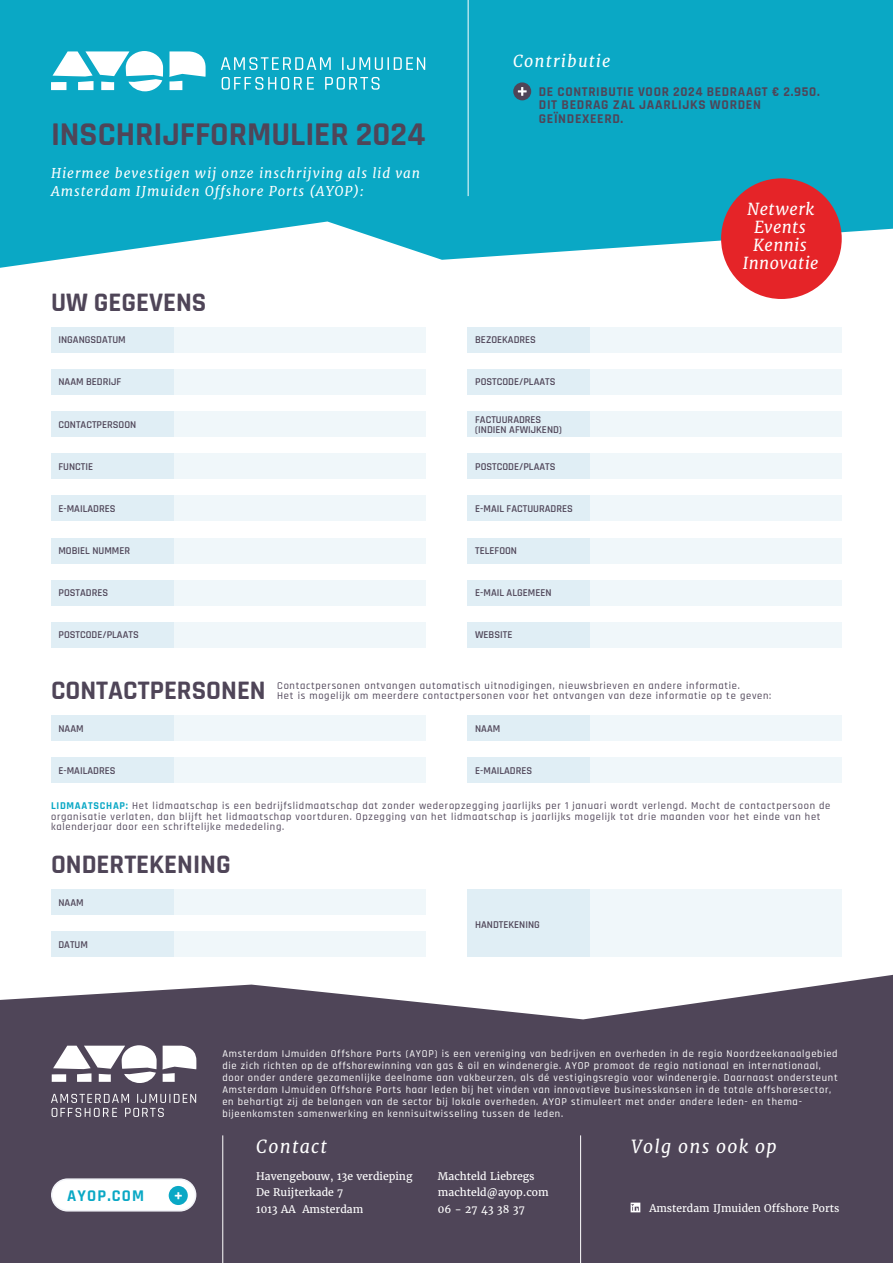
<style>
.page{position:relative;width:893px;height:1263px;background:#fff}
.page>*{position:absolute;margin:0;border:0;box-sizing:border-box;transform-origin:0 0}
.t1{font:700 33.6px "Rajdhani";color:#4f4558}
.t2{font:700 27px "Rajdhani";color:#4f4558}
.t3{font:italic 18px "Merriweather";letter-spacing:.07em;color:#fff}
.t4{font:italic 16.5px/18px "Merriweather";letter-spacing:.025em;color:#fff;text-align:center}
.t5{font:italic 16.5px "Merriweather";letter-spacing:.07em;color:#fff}
.t6{font:700 16.5px "Rajdhani";letter-spacing:.07em;color:#0aa8c5}
.t7{font:700 16.5px "Rajdhani";color:#fff}
.t8{font:italic 13.5px/18px "Merriweather";letter-spacing:.07em;color:#fff}
.t9{font:700 13.5px/13.5px "Rajdhani";letter-spacing:.05em;color:#4f4558}
.t10{font:500 10.5px/12px "Rajdhani";letter-spacing:.07em;color:#fff}
.t11{font:500 10.5px/10.5px "Rajdhani";letter-spacing:.07em;color:#4f4558}
.t12{font:600 10.5px/10.5px "Rajdhani";color:#4f4558}
.t13{font:10.5px/16.5px "Merriweather";color:#fff}
.s1{font-weight:700;color:#0aa8c5}
</style>
<div class="page">
<div style="left:51px;top:327px;width:374px;height:25px;background:#f0f7fa"></div>
<div style="left:468px;top:327px;width:374px;height:25px;background:#f0f7fa"></div>
<div style="left:51px;top:715px;width:374px;height:25px;background:#f0f7fa"></div>
<div style="left:51px;top:889px;width:374px;height:25px;background:#f0f7fa"></div>
<div style="left:468px;top:889px;width:374px;height:68px;background:#f0f7fa"></div>
<div style="left:468px;top:715px;width:374px;height:25px;background:#f0f7fa"></div>
<div style="left:51px;top:496px;width:374px;height:25px;background:#f0f7fa"></div>
<div style="left:468px;top:496px;width:374px;height:25px;background:#f0f7fa"></div>
<div style="left:51px;top:411px;width:374px;height:26px;background:#f0f7fa"></div>
<div style="left:468px;top:411px;width:374px;height:26px;background:#f0f7fa"></div>
<div style="left:51px;top:580px;width:374px;height:25px;background:#f0f7fa"></div>
<div style="left:468px;top:580px;width:374px;height:25px;background:#f0f7fa"></div>
<div style="left:51px;top:369px;width:374px;height:26px;background:#f0f7fa"></div>
<div style="left:468px;top:369px;width:374px;height:26px;background:#f0f7fa"></div>
<div style="left:51px;top:538px;width:374px;height:25px;background:#f0f7fa"></div>
<div style="left:468px;top:538px;width:374px;height:25px;background:#f0f7fa"></div>
<div style="left:51px;top:454px;width:374px;height:25px;background:#f0f7fa"></div>
<div style="left:468px;top:454px;width:374px;height:25px;background:#f0f7fa"></div>
<div style="left:51px;top:622px;width:374px;height:26px;background:#f0f7fa"></div>
<div style="left:51px;top:757px;width:374px;height:26px;background:#f0f7fa"></div>
<div style="left:51px;top:931px;width:374px;height:26px;background:#f0f7fa"></div>
<div style="left:468px;top:757px;width:374px;height:26px;background:#f0f7fa"></div>
<div style="left:468px;top:622px;width:374px;height:26px;background:#f0f7fa"></div>
<div style="left:51px;top:327px;width:122px;height:25px;background:#e0eef5"></div>
<div style="left:468px;top:327px;width:122px;height:25px;background:#e0eef5"></div>
<div style="left:51px;top:496px;width:122px;height:25px;background:#e0eef5"></div>
<div style="left:468px;top:496px;width:122px;height:25px;background:#e0eef5"></div>
<div style="left:51px;top:411px;width:122px;height:26px;background:#e0eef5"></div>
<div style="left:468px;top:411px;width:122px;height:26px;background:#e0eef5"></div>
<div style="left:51px;top:580px;width:122px;height:25px;background:#e0eef5"></div>
<div style="left:51px;top:715px;width:122px;height:25px;background:#e0eef5"></div>
<div style="left:51px;top:889px;width:122px;height:25px;background:#e0eef5"></div>
<div style="left:468px;top:889px;width:122px;height:68px;background:#e0eef5"></div>
<div style="left:468px;top:715px;width:122px;height:25px;background:#e0eef5"></div>
<div style="left:468px;top:580px;width:122px;height:25px;background:#e0eef5"></div>
<div style="left:51px;top:369px;width:122px;height:26px;background:#e0eef5"></div>
<div style="left:468px;top:369px;width:122px;height:26px;background:#e0eef5"></div>
<div style="left:51px;top:538px;width:122px;height:25px;background:#e0eef5"></div>
<div style="left:468px;top:538px;width:122px;height:25px;background:#e0eef5"></div>
<div style="left:51px;top:454px;width:122px;height:25px;background:#e0eef5"></div>
<div style="left:468px;top:454px;width:122px;height:25px;background:#e0eef5"></div>
<div style="left:51px;top:622px;width:122px;height:26px;background:#e0eef5"></div>
<div style="left:51px;top:757px;width:122px;height:26px;background:#e0eef5"></div>
<div style="left:51px;top:931px;width:122px;height:26px;background:#e0eef5"></div>
<div style="left:468px;top:757px;width:122px;height:26px;background:#e0eef5"></div>
<div style="left:468px;top:622px;width:122px;height:26px;background:#e0eef5"></div>
<svg style="left:0;top:975px;width:893px;height:288px;fill:#4f4558"></svg>
<svg style="left:0;top:0;width:893px;height:268px;fill:#0aa8c5"></svg>
<svg style="left:52px;top:1045px;width:144px;height:38px"></svg>
<svg style="left:51px;top:1094px;width:145px;height:23px"></svg>
<div style="left:513px;top:82px;width:18px;height:18px;background:#4f4558;border-radius:50%"></div>
<svg style="left:518px;top:87px;width:9px;height:9px"></svg>
<svg style="left:221px;top:57px;width:110px;height:13px"></svg>
<svg style="left:342px;top:57px;width:83px;height:13px"></svg>
<svg style="left:222px;top:77px;width:92px;height:13px"></svg>
<svg style="left:325px;top:77px;width:55px;height:13px"></svg>
<svg style="left:51px;top:51px;width:112px;height:40px"></svg>
<svg style="left:169px;top:51px;width:37px;height:39px"></svg>
<hr style="left:222px;top:1135px;width:1px;height:128px;background:#fff">
<hr style="left:580px;top:1135px;width:1px;height:128px;background:#fff">
<hr style="left:468px;top:0;width:1px;height:196px;background:#fff">
<div style="left:721px;top:178px;width:121px;height:121px;background:#e52428;border-radius:50%"></div>
<div style="left:52px;top:1179px;width:144px;height:32px;background:#fff;border-radius:16px"></div>
<div style="left:51px;top:1178px;width:145px;height:33px;border:2px solid #f2f3f8;border-radius:16px"></div>
<div style="left:169px;top:1186px;width:19px;height:19px;background:#0aa8c5;border-radius:50%"></div>
<svg style="left:630px;top:1201px;width:12px;height:12px"></svg>
<h1 class="t1" style="left:51px;top:113px;width:376px">INSCHRIJFFORMULIER 2024</h1>
<p class="t8" style="left:51px;top:164px;width:371px">Hiermee bevestigen wij onze inschrijving als lid van<br>Amsterdam IJmuiden Offshore Ports (AYOP):</p>
<h2 class="t2" style="left:51px;top:286px;width:157px">UW GEGEVENS</h2>
<p class="t12" style="left:58px;top:335px;width:69px">INGANGSDATUM</p>
<p class="t12" style="left:58px;top:377px;width:64px">NAAM BEDRIJF</p>
<p class="t12" style="left:58px;top:419px;width:79px">CONTACTPERSOON</p>
<p class="t12" style="left:58px;top:461px;width:36px">FUNCTIE</p>
<p class="t12" style="left:58px;top:504px;width:59px">E-MAILADRES</p>
<p class="t12" style="left:58px;top:546px;width:73px">MOBIEL NUMMER</p>
<p class="t12" style="left:58px;top:588px;width:51px">POSTADRES</p>
<p class="t12" style="left:58px;top:630px;width:82px">POSTCODE/PLAATS</p>
<h3 class="t5" style="left:513px;top:51px;width:99px">Contributie</h3>
<p class="t9" style="left:539px;top:85px;width:282px">DE CONTRIBUTIE VOOR 2024 BEDRAAGT € 2.950.<br>DIT BEDRAG ZAL JAARLIJKS WORDEN<br>GEÏNDEXEERD.</p>
<p class="t12" style="left:475px;top:335px;width:62px">BEZOEKADRES</p>
<p class="t12" style="left:475px;top:377px;width:82px">POSTCODE/PLAATS</p>
<p class="t12" style="left:475px;top:414px;width:88px">FACTUURADRES (INDIEN AFWIJKEND)</p>
<p class="t12" style="left:475px;top:461px;width:82px">POSTCODE/PLAATS</p>
<p class="t12" style="left:475px;top:504px;width:99px">E-MAIL FACTUURADRES</p>
<p class="t12" style="left:475px;top:546px;width:43px">TELEFOON</p>
<p class="t12" style="left:475px;top:588px;width:78px">E-MAIL ALGEMEEN</p>
<p class="t12" style="left:475px;top:630px;width:39px">WEBSITE</p>
<h3 class="t4" style="left:743px;top:200px;width:77px">Netwerk<br>Events<br>Kennis<br>Innovatie</h3>
<h2 class="t2" style="left:51px;top:674px;width:216px">CONTACTPERSONEN</h2>
<p class="t12" style="left:58px;top:724px;width:27px">NAAM</p>
<p class="t12" style="left:58px;top:765px;width:59px">E-MAILADRES</p>
<p class="t11" style="left:277px;top:680px;width:496px">Contactpersonen ontvangen automatisch uitnodigingen, nieuwsbrieven en andere informatie.<br>Het is mogelijk om meerdere contactpersonen voor het ontvangen van deze informatie op te geven:</p>
<p class="t12" style="left:475px;top:724px;width:27px">NAAM</p>
<p class="t12" style="left:475px;top:765px;width:59px">E-MAILADRES</p>
<p class="t11" style="left:51px;top:801px;width:781px"><span class="s1">LIDMAATSCHAP:</span> Het lidmaatschap is een bedrijfslidmaatschap dat zonder wederopzegging jaarlijks per 1 januari wordt verlengd. Mocht de contactpersoon de organisatie verlaten, dan blijft het lidmaatschap voortduren. Opzegging van het lidmaatschap is jaarlijks mogelijk tot drie maanden voor het einde van het kalenderjaar door een schriftelijke mededeling.</p>
<h2 class="t2" style="left:51px;top:848px;width:181px">ONDERTEKENING</h2>
<p class="t12" style="left:58px;top:897px;width:27px">NAAM</p>
<p class="t12" style="left:58px;top:939px;width:31px">DATUM</p>
<p class="t12" style="left:475px;top:919px;width:66px">HANDTEKENING</p>
<p class="t10" style="left:222px;top:1048px;width:617px">Amsterdam IJmuiden Offshore Ports (AYOP) is een vereniging van bedrijven en overheden in de regio Noordzeekanaalgebied die zich richten op de offshorewinning van gas &amp; oil en windenergie. AYOP promoot de regio nationaal en internationaal, door onder andere gezamenlijke deelname aan vakbeurzen, als dé vestigingsregio voor windenergie. Daarnaast ondersteunt Amsterdam IJmuiden Offshore Ports haar leden bij het vinden van innovatieve businesskansen in de totale offshoresector, en behartigt zij de belangen van de sector bij lokale overheden. AYOP stimuleert met onder andere leden- en thema&shy;bijeenkomsten samenwerking en kennisuitwisseling tussen de leden.</p>
<h3 class="t6" style="left:67px;top:1186px;width:78px">AYOP.COM</h3>
<h3 class="t7" style="left:174px;top:1186px;width:11px">+</h3>
<h3 class="t3" style="left:256px;top:1135px;width:72px">Contact</h3>
<h3 class="t3" style="left:631px;top:1135px;width:147px">Volg ons ook op</h3>
<p class="t13" style="left:256px;top:1168px;width:158px">Havengebouw, 13e verdieping<br>De Ruijterkade 7<br>1013 AA Amsterdam</p>
<p class="t13" style="left:438px;top:1168px;width:112px">Machteld Liebregs machteld@ayop.com<br>06 - 27 43 38 37</p>
<p class="t13" style="left:649px;top:1199px;width:192px">Amsterdam IJmuiden Offshore Ports</p>
</div>
